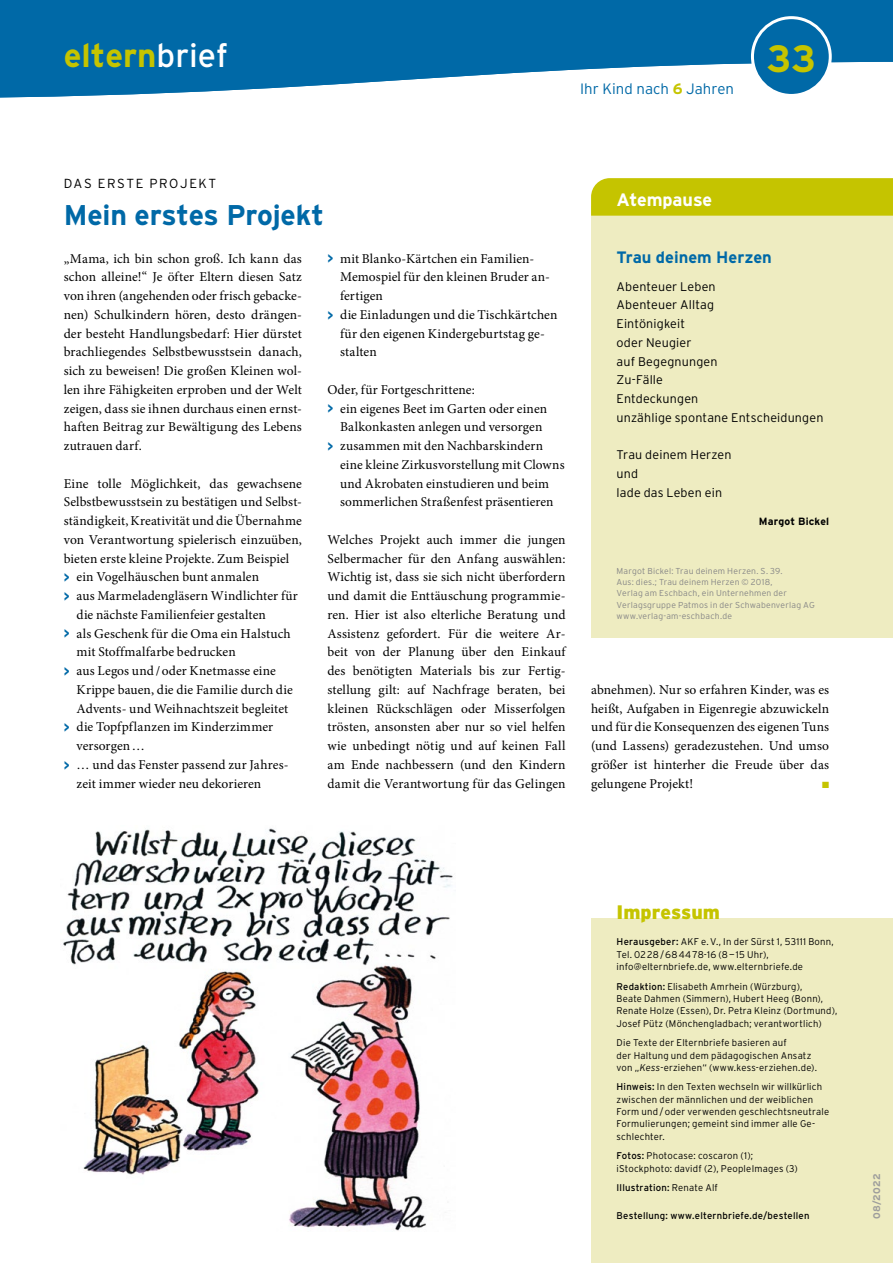
<style>
.page{position:relative;width:893px;height:1263px;background:#fff}
.page>*{position:absolute;margin:0;border:0;box-sizing:border-box;transform-origin:0 0}
.t1{font:700 37.95px "Interstate";color:#c5c400}
.t2{font:700 33px "Interstate";color:#c5c400}
.Headline__2015{font:700 28.5px "Interstate";letter-spacing:-.01em;color:#0069a7}
.t3{font:900 19.5px "Interstate";color:#c5c400}
.Kasten_Dachzeile__20{font:700 18px "Interstate";letter-spacing:-.005em;color:#fff}
.Kasten_Head__2015{font:700 16.5px "Interstate";color:#0069a7}
.Ihr_Kind_nach{font:300 15px "Interstate";letter-spacing:.005em;color:#0069a7}
.Lauftext__2015{font:13.5px/18.8px "Minion Pro";letter-spacing:.005em;color:#000}
.Dachzeile__2015{font:300 13.2px "Interstate";letter-spacing:.12em;color:#000}
.Kasten_Lauftext__201{font:300 12.6px "Interstate";letter-spacing:.01em;color:#000}
.Autor__2015{font:700 10.5px "Interstate";letter-spacing:.02em;color:#000}
.t4{font:300 9.75px/12.3px "Interstate";letter-spacing:.02em;color:#000}
._13_Impressum_-_Lauf{font:9.75px "Interstate";letter-spacing:.02em;color:#000}
.t5{font:700 9.6px "Interstate";letter-spacing:.01em;color:#9d9d9c}
.Lauftext__2015-2{font:9px "Zapf Dingbats ITC";color:#c5c400}
.Autor__2015-2{font:300 8.7px/11.2px "Interstate";letter-spacing:.025em;color:#878787}
.s1{font-weight:400;color:#fff}
.s2{font-weight:700;color:#c5c400}
.s3{font-family:"Interstate";font-weight:700;color:#0069a7}
.s4{font-weight:400}
.s5{font-style:italic}
.s6{font-weight:300}
</style>
<div class="page">
<div style="left:591px;top:206px;width:302px;height:432px;background:#eeecc1"></div>
<div style="left:591px;top:178px;width:302px;height:38px;background:#c5c400"></div>
<svg style="left:0;top:0;width:893px;height:98px;fill:#0069a7"></svg>
<div style="left:752px;top:18px;width:78px;height:77px;background:#0069a7;border-radius:50%"></div>
<div style="left:751px;top:16px;width:81px;height:81px;border:3px solid #fff;border-radius:50%"></div>
<div style="left:591px;top:919px;width:302px;height:344px;background:#eeecc1"></div>
<img style="left:63px;top:828px;width:390px;height:403px">
<p class="t2" style="left:64px;top:37px;width:166px">eltern<span class="s1">brief</span></p>
<p class="t1" style="left:767px;top:37px;width:50px">33</p>
<p class="Ihr_Kind_nach" style="left:580px;top:80px;width:156px">Ihr Kind nach <span class="s2">6</span> Jahren</p>
<p class="Dachzeile__2015" style="left:64px;top:175px;width:154px">DAS ERSTE PROJEKT</p>
<p class="Headline__2015" style="left:64px;top:199px;width:262px">Mein erstes Projekt</p>
<p class="Lauftext__2015" style="left:64px;top:249px;width:240px;text-align:justify">„Mama, ich bin schon groß. Ich kann das schon alleine!“ Je öfter Eltern diesen Satz von ihren (angehenden oder frisch gebacke&shy;nen) Schulkindern hören, desto drängen&shy;der besteht Handlungsbedarf: Hier dürstet brachliegendes Selbstbewusstsein danach, sich zu beweisen! Die großen Kleinen wol&shy;len ihre Fähigkeiten erproben und der Welt zeigen, dass sie ihnen durchaus einen ernst&shy;haften Beitrag zur Bewältigung des Lebens zutrauen darf.</p>
<p class="Lauftext__2015" style="left:64px;top:474px;width:240px;text-align:justify">Eine tolle Möglichkeit, das gewachsene Selbstbewusstsein zu bestätigen und Selbst&shy;ständigkeit, Kreativität und die Übernahme von Verantwortung spielerisch einzuüben, bieten erste kleine Projekte. Zum Beispiel</p>
<p class="Lauftext__2015" style="left:64px;top:568px;width:197px"><span class="s3">&gt;</span> ein Vogelhäuschen bunt anmalen</p>
<p class="Lauftext__2015" style="left:77px;top:586px;width:223px;text-indent:-13px"><span class="s3">&gt;</span> aus Marmeladengläsern Windlichter für die nächste Familienfeier gestalten</p>
<p class="Lauftext__2015" style="left:77px;top:624px;width:216px;text-indent:-13px"><span class="s3">&gt;</span> als Geschenk für die Oma ein Halstuch mit Stoffmalfarbe bedrucken</p>
<p class="Lauftext__2015" style="left:77px;top:661px;width:218px;text-indent:-13px"><span class="s3">&gt;</span> aus Legos und/oder Knetmasse eine<br>Krippe bauen, die die Familie durch die<br>Advents- und Weihnachtszeit begleitet</p>
<p class="Lauftext__2015" style="left:77px;top:718px;width:198px;text-indent:-13px"><span class="s3">&gt;</span> die Topfpflanzen im Kinderzimmer versorgen…</p>
<p class="Lauftext__2015" style="left:77px;top:755px;width:214px;text-indent:-13px"><span class="s3">&gt;</span> … und das Fenster passend zur Jahres&shy;zeit immer wieder neu dekorieren</p>
<p class="Lauftext__2015" style="left:340px;top:249px;width:211px;text-indent:-13px"><span class="s3">&gt;</span> mit Blanko-Kärtchen ein Familien-<br>Memospiel für den kleinen Bruder an&shy;fertigen</p>
<p class="Lauftext__2015" style="left:340px;top:305px;width:219px;text-indent:-13px"><span class="s3">&gt;</span> die Einladungen und die Tischkärtchen für den eigenen Kindergeburtstag ge&shy;stalten</p>
<p class="Lauftext__2015" style="left:327px;top:380px;width:149px">Oder, für Fortgeschrittene:</p>
<p class="Lauftext__2015" style="left:327px;top:399px;width:221px;text-align:center"><span class="s3">&gt;</span> ein eigenes Beet im Garten oder einen<br>Balkonkasten anlegen und versorgen</p>
<p class="Lauftext__2015" style="left:340px;top:436px;width:226px;text-indent:-13px"><span class="s3">&gt;</span> zusammen mit den Nachbarskindern eine kleine Zirkusvorstellung mit Clowns und Akrobaten einstudieren und beim sommerlichen Straßenfest präsentieren</p>
<p class="Lauftext__2015" style="left:327px;top:530px;width:240px;text-align:justify">Welches Projekt auch immer die jungen Selbermacher für den Anfang auswählen:<br>Wichtig ist, dass sie sich nicht überfordern und damit die Enttäuschung programmie&shy;ren. Hier ist also elterliche Beratung und Assistenz gefordert. Für die weitere Ar&shy;beit von der Planung über den Einkauf des benötigten Materials bis zur Fertig&shy;stellung gilt: auf Nachfrage beraten, bei kleinen Rückschlägen oder Misserfolgen trösten, ansonsten aber nur so viel helfen wie unbedingt nötig und auf keinen Fall am Ende nachbessern (und den Kindern damit die Verantwortung für das Gelingen</p>
<p class="Kasten_Dachzeile__20" style="left:617px;top:190px;width:97px">Atempause</p>
<p class="Kasten_Head__2015" style="left:617px;top:247px;width:157px">Trau deinem Herzen</p>
<p class="Kasten_Lauftext__201" style="left:617px;top:279px;width:101px">Abenteuer Leben</p>
<p class="Kasten_Lauftext__201" style="left:617px;top:298px;width:99px">Abenteuer Alltag</p>
<p class="Kasten_Lauftext__201" style="left:617px;top:317px;width:70px">Eintönigkeit</p>
<p class="Kasten_Lauftext__201" style="left:617px;top:335px;width:77px">oder Neugier</p>
<p class="Kasten_Lauftext__201" style="left:617px;top:354px;width:103px">auf Begegnungen</p>
<p class="Kasten_Lauftext__201" style="left:617px;top:373px;width:48px">Zu-Fälle</p>
<p class="Kasten_Lauftext__201" style="left:617px;top:392px;width:83px">Entdeckungen</p>
<p class="Kasten_Lauftext__201" style="left:617px;top:410px;width:208px">unzählige spontane Entscheidungen</p>
<p class="Kasten_Lauftext__201" style="left:617px;top:448px;width:117px">Trau deinem Herzen</p>
<p class="Kasten_Lauftext__201" style="left:617px;top:467px;width:23px">und</p>
<p class="Kasten_Lauftext__201" style="left:617px;top:485px;width:107px">lade das Leben ein</p>
<p class="Autor__2015" style="left:759px;top:515px;width:72px">Margot Bickel</p>
<p class="Autor__2015-2" style="left:617px;top:565px;width:200px">Margot Bickel: Trau deinem Herzen. S. 39.<br>Aus: dies.; Trau deinem Herzen © 2018,<br>Verlag am Eschbach, ein Unternehmen der Verlagsgruppe Patmos in der Schwabenverlag AG www.verlag-am-eschbach.de</p>
<p class="Lauftext__2015" style="left:591px;top:680px;width:240px;text-align:justify">abnehmen). Nur so erfahren Kinder, was es heißt, Aufgaben in Eigenregie abzuwickeln und für die Konsequenzen des eigenen Tuns (und Lassens) geradezustehen. Und umso größer ist hinterher die Freude über das gelungene Projekt!</p>
<p class="Lauftext__2015-2" style="left:822px;top:780px;width:8px">■</p>
<p class="t3" style="left:617px;top:901px;width:105px">Impressum</p>
<p class="t4" style="left:617px;top:936px;width:219px"><span class="s4">Herausgeber:</span> AKF e.V., In der Sürst 1, 53111 Bonn,<br>Tel. 0228/684478-16 (8—15 Uhr), info@elternbriefe.de, www.elternbriefe.de</p>
<p class="t4" style="left:617px;top:980px;width:222px"><span class="s4">Redaktion:</span> Elisabeth Amrhein (Würzburg),<br>Beate Dahmen (Simmern), Hubert Heeg (Bonn), Renate Holze (Essen), Dr. Petra Kleinz (Dortmund), Josef Pütz (Mönchengladbach; verantwortlich)</p>
<p class="t4" style="left:617px;top:1036px;width:202px">Die Texte der Elternbriefe basieren auf<br>der Haltung und dem pädagogischen Ansatz von „<span class="s5">Kess</span>-erziehen“ (www.kess-erziehen.de).</p>
<p class="t4" style="left:617px;top:1080px;width:214px"><span class="s4">Hinweis:</span> In den Texten wechseln wir willkürlich zwischen der männlichen und der weiblichen Form und/oder verwenden geschlechtsneutrale Formulierungen; gemeint sind immer alle Ge&shy;schlechter.</p>
<p class="t4" style="left:617px;top:1149px;width:183px"><span class="s4">Fotos:</span> Photocase: coscaron (1); iStockphoto: davidf (2), PeopleImages (3)</p>
<p class="_13_Impressum_-_Lauf" style="left:617px;top:1182px;width:103px">Illustration: <span class="s6">Renate Alf</span></p>
<p class="_13_Impressum_-_Lauf" style="left:617px;top:1210px;width:194px">Bestellung: www.elternbriefe.de/bestellen</p>
<p class="t5" style="left:871px;top:1219px;width:47px;rotate:-90deg">08/2022</p>
</div>
